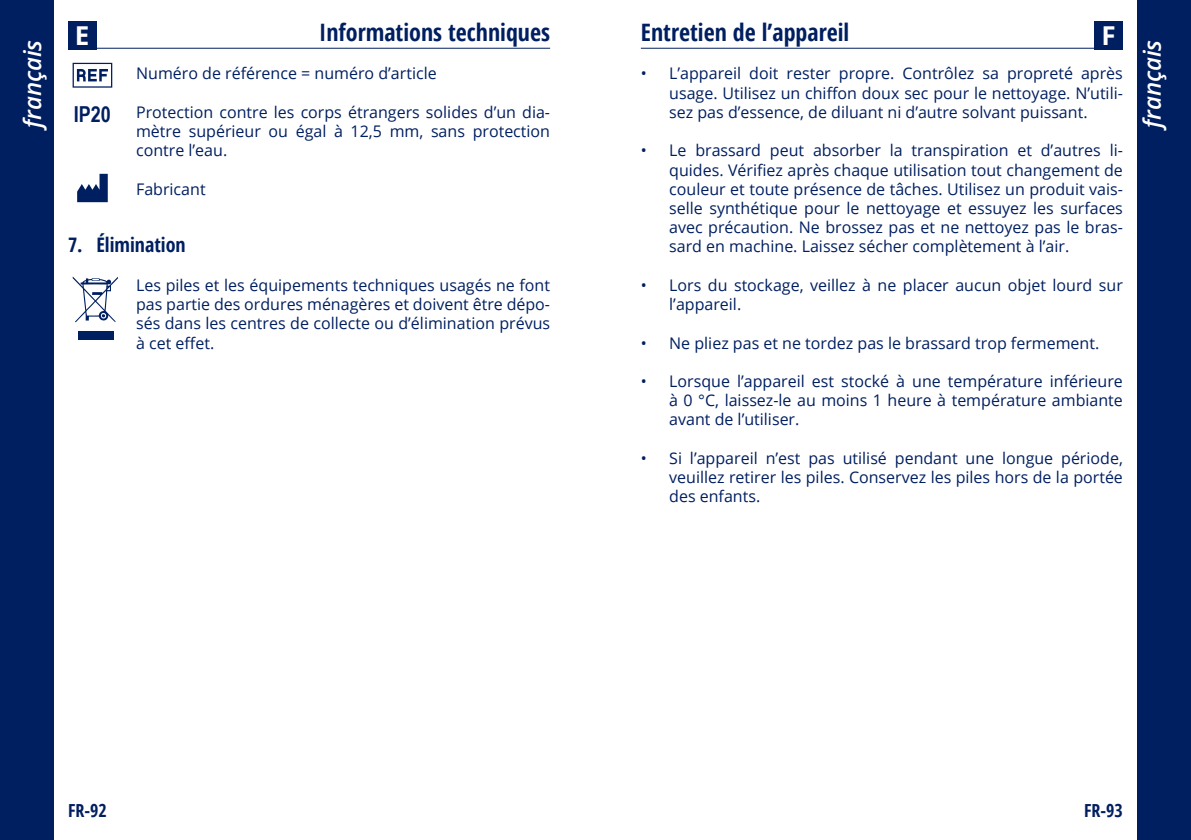
<style>
.page{position:relative;width:1191px;height:840px;background:#fff}
.page>*{position:absolute;margin:0;border:0;box-sizing:border-box;transform-origin:0 0}
.t1{font:700 26px "Open Sans";color:#fff}
.t2{font:700 condensed 24px "Open Sans";color:#001f60}
.t3{font:italic 600 24px "Open Sans";color:#fff}
.t4{font:700 22px "Arial Narrow";color:#001f60}
.t5{font:700 condensed 20px "Open Sans";color:#001f60}
.t6{font:700 condensed 18px "Open Sans";color:#001f60}
.t7{font:16px/19.2px "Open Sans";color:#001f60;text-align:justify}
</style>
<div class="page">
<div style="left:1137px;top:0;width:54px;height:839px;background:#001f60"></div>
<div style="left:0;top:0;width:54px;height:839px;background:#001f60"></div>
<hr style="left:641px;top:48px;width:482px;height:1px;background:#001f60">
<hr style="left:68px;top:48px;width:482px;height:1px;background:#001f60">
<div style="left:1094px;top:21px;width:29px;height:28px;background:#001f60"></div>
<div style="left:68px;top:21px;width:28px;height:28px;background:#001f60"></div>
<svg style="left:77px;top:174px;width:31px;height:28px"></svg>
<svg style="left:73px;top:63px;width:39px;height:25px"></svg>
<div style="left:78px;top:331px;width:35px;height:9px;background:#001f60"></div>
<svg style="left:73px;top:277px;width:45px;height:45px"></svg>
<h1 class="t1" style="left:75px;top:17px;width:16px">E</h1>
<h2 class="t2" style="left:319px;top:16px;width:232px">Informations techniques</h2>
<h2 class="t2" style="left:641px;top:16px;width:210px">Entretien de l’appareil</h2>
<h1 class="t1" style="left:1101px;top:17px;width:16px">F</h1>
<p class="t7" style="left:136px;top:64px;width:302px">Numéro de référence = numéro d’article</p>
<h2 class="t3" style="left:16px;top:128px;width:90px;rotate:-90deg">français</h2>
<h2 class="t3" style="left:1135px;top:128px;width:90px;rotate:-90deg">français</h2>
<p class="t7" style="left:669px;top:64px;width:455px;text-indent:-28px">• L’appareil doit rester propre. Contrôlez sa propreté après usage. Utilisez un chiffon doux sec pour le nettoyage. N’utili&shy;sez pas d’essence, de diluant ni d’autre solvant puissant.</p>
<p class="t7" style="left:669px;top:140px;width:455px;text-indent:-28px">• Le brassard peut absorber la transpiration et d’autres li&shy;quides. Vérifiez après chaque utilisation tout changement de couleur et toute présence de tâches. Utilisez un produit vais&shy;selle synthétique pour le nettoyage et essuyez les surfaces avec précaution. Ne brossez pas et ne nettoyez pas le bras&shy;sard en machine. Laissez sécher complètement à l’air.</p>
<p class="t7" style="left:669px;top:275px;width:455px;text-indent:-28px">• Lors du stockage, veillez à ne placer aucun objet lourd sur l’appareil.</p>
<p class="t7" style="left:641px;top:332px;width:460px">• Ne pliez pas et ne tordez pas le brassard trop fermement.</p>
<p class="t7" style="left:669px;top:371px;width:455px;text-indent:-28px">• Lorsque l’appareil est stocké à une température inférieure à 0 °C, laissez-le au moins 1 heure à température ambiante avant de l’utiliser.</p>
<p class="t7" style="left:669px;top:448px;width:455px;text-indent:-28px">• Si l’appareil n’est pas utilisé pendant une longue période, veuillez retirer les piles. Conservez les piles hors de la portée des enfants.</p>
<p class="t7" style="left:136px;top:102px;width:415px">Protection contre les corps étrangers solides d’un dia&shy;mètre supérieur ou égal à 12,5 mm, sans protection contre l’eau.</p>
<h3 class="t4" style="left:74px;top:98px;width:39px">IP20</h3>
<p class="t7" style="left:136px;top:179px;width:71px">Fabricant</p>
<p class="t5" style="left:68px;top:231px;width:119px">7. Élimination</p>
<p class="t7" style="left:136px;top:275px;width:415px">Les piles et les équipements techniques usagés ne font pas partie des ordures ménagères et doivent être dépo&shy;sés dans les centres de collecte ou d’élimination prévus à cet effet.</p>
<p class="t6" style="left:68px;top:797px;width:40px">FR-92</p>
<p class="t6" style="left:1084px;top:797px;width:40px">FR-93</p>
</div>
